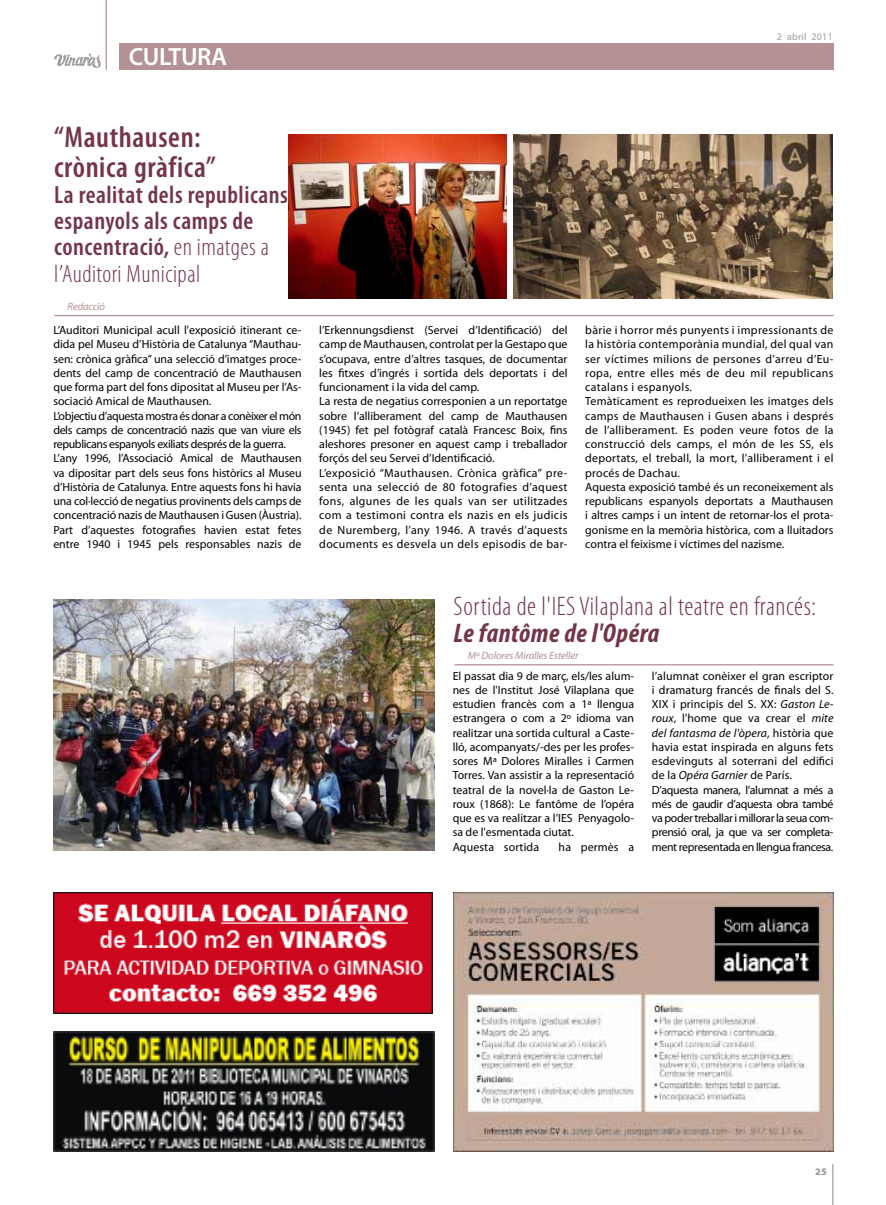
<style>
.page{position:relative;width:886px;height:1205px;background:#fff}
.page>*{position:absolute;margin:0;border:0;box-sizing:border-box;transform-origin:0 0}
.t1{font:600 condensed 30px/30px "Myriad Pro";letter-spacing:.02em;color:#743647}
.t2{font:300 condensed 27px "Myriad Pro";letter-spacing:.02em;color:#743647}
.t3{font:italic 700 condensed 27px "Myriad Pro";letter-spacing:.02em;color:#743647}
.t4{font:600 condensed 25px/26.2px "Myriad Pro";letter-spacing:.02em;color:#743647}
.t5{font:600 25px "Myriad Pro";letter-spacing:-.02em;color:#fff}
.t6{font:11.88px/14.2px "Myriad Pro";color:#000}
.t7{font:11.88px/14.2px "Myriad Pro";letter-spacing:.02em;color:#000}
.t8{font:italic 10.62px "Myriad Pro";letter-spacing:-.01em;color:#b49194}
.t9{font:10px "Myriad Pro";letter-spacing:.025em;color:#9c9e9f}
.t10{font:900 10px "Myriad Pro";color:#9c9e9f}
.s1{font-weight:300}
.s2{font-style:italic}
</style>
<div class="page">
<hr style="left:832px;top:1164px;width:1px;height:41px;background:#9c9e9f">
<hr style="left:54px;top:315px;width:779px;height:1px;background:#b49194">
<hr style="left:454px;top:664px;width:379px;height:1px;background:#b49194">
<hr style="left:106px;top:0;width:1px;height:70px;background:#b49194">
<svg style="left:54px;top:53px;width:47px;height:15px"></svg>
<div style="left:119px;top:43px;width:714px;height:27px;background:#b49194"></div>
<img style="left:454px;top:892px;width:379px;height:260px">
<img style="left:53px;top:1031px;width:381px;height:121px">
<img style="left:53px;top:892px;width:379px;height:121px">
<img style="left:53px;top:599px;width:382px;height:252px">
<img style="left:514px;top:135px;width:319px;height:163px">
<img style="left:289px;top:135px;width:218px;height:163px">
<h3 class="t5" style="left:129px;top:41px;width:100px">CULTURA</h3>
<h1 class="t1" style="left:54px;top:121px;width:163px">“Mauthausen: crònica gràfica”</h1>
<h3 class="t4" style="left:54px;top:181px;width:235px">La realitat dels republicans espanyols als camps de concentració, <span class="s1">en imatges a l’Auditori Municipal</span></h3>
<p class="t8" style="left:68px;top:300px;width:39px">Redacció</p>
<p class="t9" style="left:777px;top:30px;width:57px">2 abril 2011</p>
<p class="t6" style="left:53px;top:323px;width:250px">L’Auditori Municipal acull l'exposició itinerant ce&shy;dida pel Museu d’Història de Catalunya “Mauthau&shy;sen: crònica gràfica” una selecció d’imatges proce&shy;dents del camp de concentració de Mauthausen que forma part del fons dipositat al Museu per l’As&shy;sociació Amical de Mauthausen.<br>L’objectiu d’aquesta mostra és donar a conèixer el món dels camps de concentració nazis que van viure els republicans espanyols exiliats després de la guerra.<br>L’any 1996, l’Associació Amical de Mauthausen va dipositar part dels seus fons històrics al Museu d’Història de Catalunya. Entre aquests fons hi havia una col·lecció de negatius provinents dels camps de concentració nazis de Mauthausen i Gusen (Àustria).<br>Part d’aquestes fotografies havien estat fetes entre 1940 i 1945 pels responsables nazis de</p>
<p class="t6" style="left:319px;top:323px;width:250px">l’Erkennungsdienst (Servei d’Identificació) del camp de Mauthausen, controlat per la Gestapo que s’ocupava, entre d’altres tasques, de documentar les fitxes d’ingrés i sortida dels deportats i del funcionament i la vida del camp.<br>La resta de negatius corresponien a un reportatge sobre l’alliberament del camp de Mauthausen (1945) fet pel fotògraf català Francesc Boix, fins aleshores presoner en aquest camp i treballador forçós del seu Servei d’Identificació.<br>L’exposició “Mauthausen. Crònica gràfica” pre&shy;senta una selecció de 80 fotografies d’aquest fons, algunes de les quals van ser utilitzades com a testimoni contra els nazis en els judicis de Nuremberg, l’any 1946. A través d’aquests documents es desvela un dels episodis de bar-</p>
<p class="t7" style="left:585px;top:323px;width:250px">bàrie i horror més punyents i impressionants de la història contemporània mundial, del qual van ser víctimes milions de persones d’arreu d’Eu&shy;ropa, entre elles més de deu mil republicans catalans i espanyols.<br>Temàticament es reprodueixen les imatges dels camps de Mauthausen i Gusen abans i després de l’alliberament. Es poden veure fotos de la construcció dels camps, el món de les SS, els deportats, el treball, la mort, l’alliberament i el procés de Dachau.<br>Aquesta exposició també és un reconeixement als republicans espanyols deportats a Mauthausen i altres camps i un intent de retornar-los el prota&shy;gonisme en la memòria històrica, com a lluitadors contra el feixisme i víctimes del nazisme.</p>
<h2 class="t2" style="left:454px;top:590px;width:364px">Sortida de l'IES Vilaplana al teatre en francés:</h2>
<h2 class="t3" style="left:454px;top:616px;width:207px">Le fantôme de l'Opéra</h2>
<p class="t8" style="left:468px;top:649px;width:112px">Mª Dolores Miralles Esteller</p>
<p class="t6" style="left:453px;top:668px;width:183px">El passat dia 9 de març, els/les alum&shy;nes de l'Institut José Vilaplana que estudien francès com a 1ª llengua estrangera o com a 2º idioma van realitzar una sortida cultural a Caste&shy;lló, acompanyats/-des per les profes&shy;sores Mª Dolores Miralles i Carmen Torres. Van assistir a la representació teatral de la novel·la de Gaston Le&shy;roux (1868): Le fantôme de l’opéra que es va realitzar a l’IES Penyagolo&shy;sa de l'esmentada ciutat.<br>Aquesta sortida</p>
<p class="t6" style="left:559px;top:839px;width:77px">ha permès a</p>
<p class="t6" style="left:652px;top:668px;width:183px">l’alumnat conèixer el gran escriptor i dramaturg francés de finals del S.<br>XIX i principis del S. XX: <span class="s2">Gaston Le&shy;roux</span>, l'home que va crear el <span class="s2">mite del fantasma de l'òpera</span>, història que havia estat inspirada en alguns fets esdevinguts al soterrani del edifici de la <span class="s2">Opéra Garnier</span> de París.<br>D’aquesta manera, l’alumnat a més a més de gaudir d’aquesta obra també va poder treballar i millorar la seua com&shy;prensió oral, ja que va ser completa&shy;ment representada en llengua francesa.</p>
<p class="t10" style="left:815px;top:1165px;width:13px">25</p>
</div>
